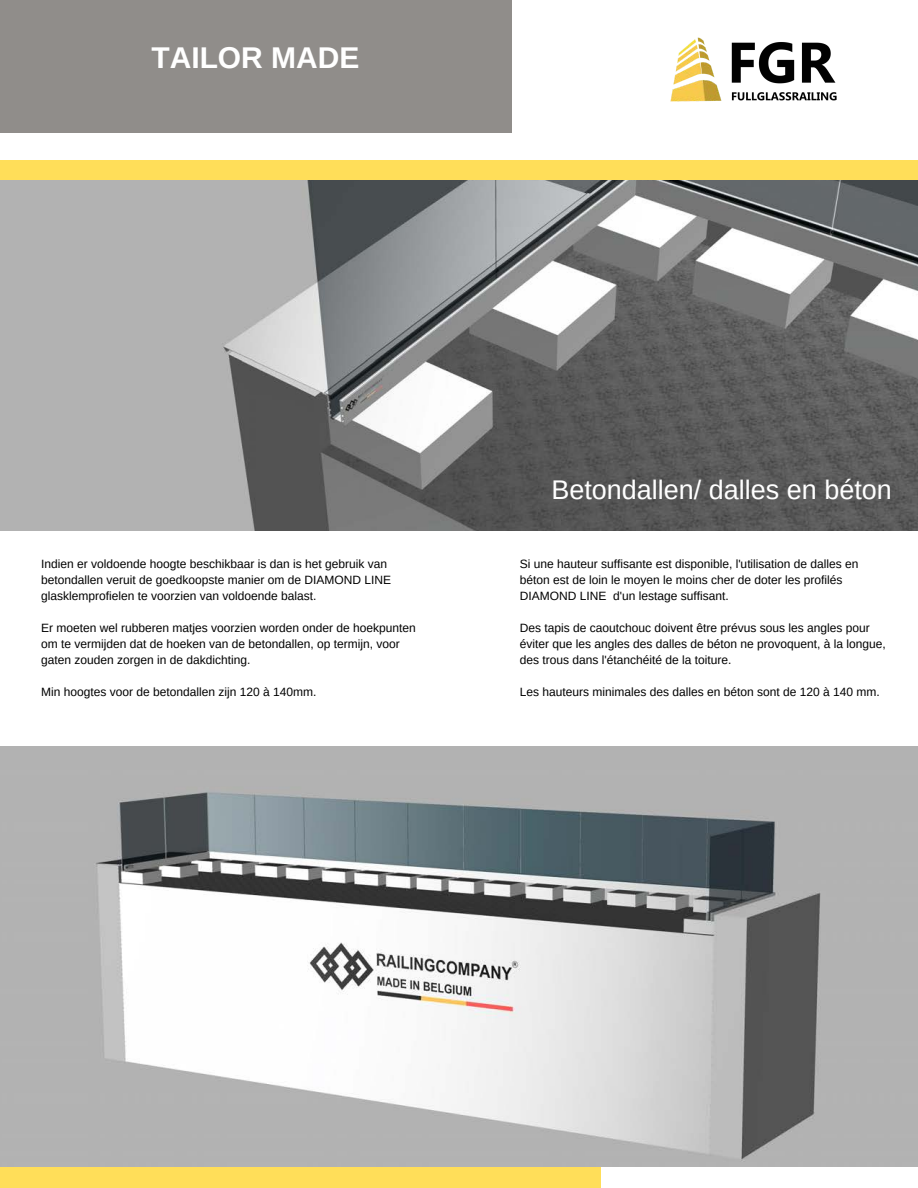
<style>
.page{position:relative;width:918px;height:1188px;background:#fff}
.page>*{position:absolute;margin:0;border:0;box-sizing:border-box;transform-origin:0 0}
.t1{font:700 30px "Arimo";color:#fff}
.t2{font:27px "Arimo";color:#fff}
.t3{font:12px/16px "Arimo";color:#000}
</style>
<div class="page">
<div style="left:0;top:1132px;width:600px;height:56px;background:#ffde59"></div>
<img style="left:670px;top:37px;width:167px;height:65px">
<div style="left:0;top:0;width:511px;height:133px;background:#908d8a"></div>
<div style="left:0;top:160px;width:918px;height:73px;background:#ffde59"></div>
<img style="left:0;top:180px;width:918px;height:350px">
<img style="left:0;top:747px;width:918px;height:420px">
<h1 class="t1" style="left:151px;top:41px;width:210px">TAILOR MADE</h1>
<p class="t3" style="left:41px;top:556px;width:351px">Indien er voldoende hoogte beschikbaar is dan is het gebruik van betondallen veruit de goedkoopste manier om de DIAMOND LINE glasklemprofielen te voorzien van voldoende balast.</p>
<p class="t3" style="left:41px;top:620px;width:376px">Er moeten wel rubberen matjes voorzien worden onder de hoekpunten om te vermijden dat de hoeken van de betondallen, op termijn, voor gaten zouden zorgen in de dakdichting.</p>
<p class="t3" style="left:41px;top:684px;width:277px">Min hoogtes voor de betondallen zijn 120 à 140mm.</p>
<h2 class="t2" style="left:551px;top:475px;width:342px">Betondallen/ dalles en béton</h2>
<p class="t3" style="left:520px;top:556px;width:340px">Si une hauteur suffisante est disponible, l'utilisation de dalles en béton est de loin le moyen le moins cher de doter les profilés<br>DIAMOND LINE d'un lestage suffisant.</p>
<p class="t3" style="left:520px;top:620px;width:368px">Des tapis de caoutchouc doivent être prévus sous les angles pour éviter que les angles des dalles de béton ne provoquent, à la longue, des trous dans l'étanchéité de la toiture.</p>
<p class="t3" style="left:520px;top:684px;width:362px">Les hauteurs minimales des dalles en béton sont de 120 à 140 mm.</p>
</div>
